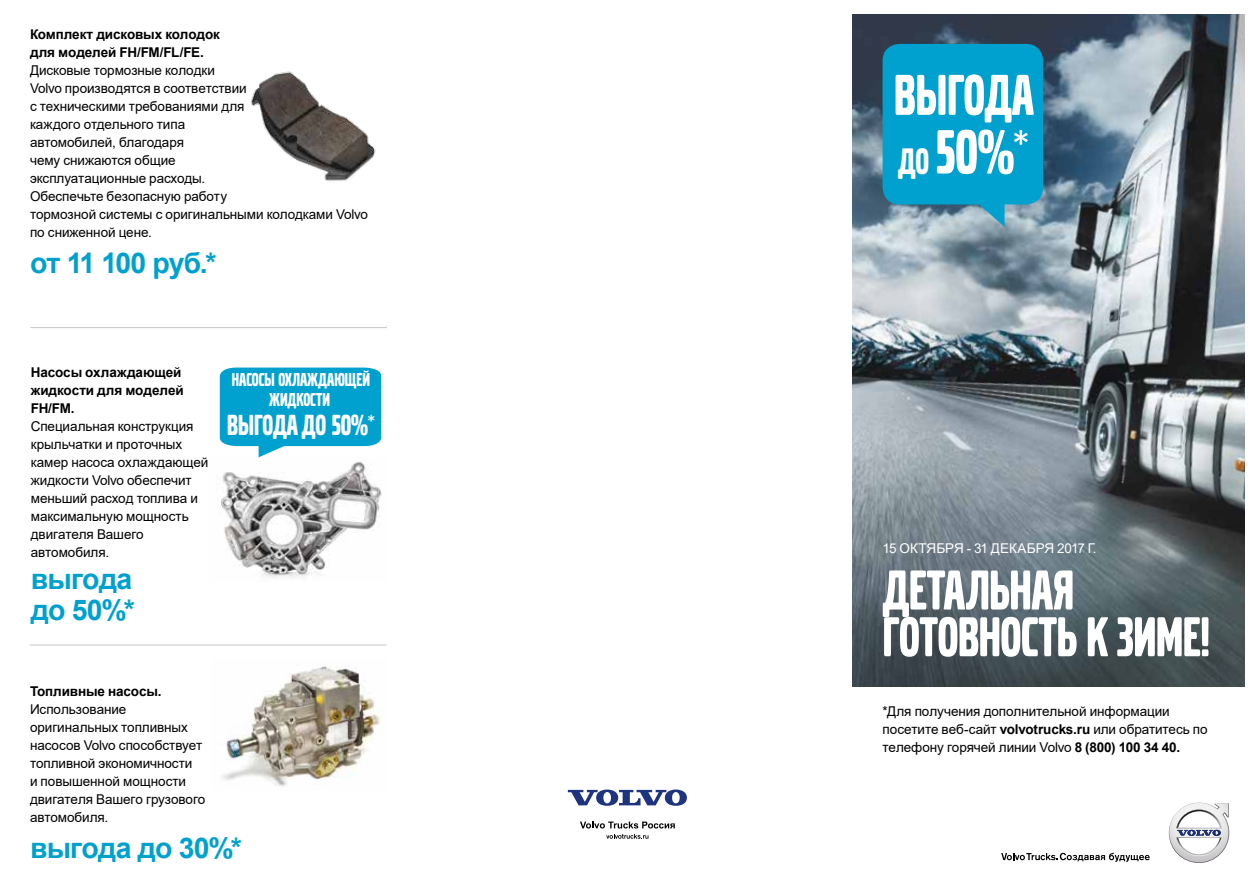
<style>
.page{position:relative;width:1259px;height:893px;background:#fff}
.page>*{position:absolute;margin:0;border:0;box-sizing:border-box;transform-origin:0 0}
.t1{font:65.1px "Volvo Broad Pro";color:#fff}
.t2{font:60px "Volvo Broad Pro";color:#fff}
.t3{font:58.5px/46.8px "Volvo Broad Pro";letter-spacing:-.005em;color:#fff}
.t4{font:30.3px "Volvo Broad Pro";color:#fff}
.t5{font:700 28.5px/31.5px "Arial";letter-spacing:-.03em;color:#00a1ce}
.t6{font:19.5px "Volvo Broad Pro";color:#fff}
.t7{font:13.5px/18px "Arial";letter-spacing:-.005em;color:#000}
.t8{font:700 13.5px/18px "Arial";letter-spacing:-.01em;color:#000}
.t9{font:13.5px "Arial";color:#fff}
.s1{font-size:38.4px}
.s2{font-weight:700}
</style>
<div class="page">
<img style="left:222px;top:666px;width:161px;height:120px">
<img style="left:221px;top:457px;width:161px;height:120px">
<svg style="left:568px;top:789px;width:119px;height:17px"></svg>
<svg style="left:606px;top:834px;width:42px;height:5px"></svg>
<svg style="left:580px;top:821px;width:95px;height:7px"></svg>
<svg style="left:1001px;top:853px;width:148px;height:9px"></svg>
<svg style="left:1168px;top:803px;width:61px;height:60px"></svg>
<img style="left:853px;top:15px;width:391px;height:672px">
<svg style="left:882px;top:44px;width:161px;height:183px;background:#13a0c8"></svg>
<img style="left:251px;top:71px;width:125px;height:110px">
<hr style="left:30px;top:645px;width:356px;height:1px;background:#c6c6c6">
<hr style="left:30px;top:327px;width:357px;height:1px;background:#c6c6c6">
<svg style="left:220px;top:368px;width:161px;height:89px;background:#1eacd3"></svg>
<p class="t8" style="left:30px;top:25px;width:191px">Комплект дисковых колодок для моделей FH/FM/FL/FE.</p>
<p class="t7" style="left:30px;top:61px;width:339px">Дисковые тормозные колодки<br>Volvo производятся в соответствии<br>с техническими требованиями для<br>каждого отдельного типа<br>автомобилей, благодаря<br>чему снижаются общие<br>эксплуатационные расходы.<br>Обеспечьте безопасную работу<br>тормозной системы с оригинальными колодками Volvo по сниженной цене.</p>
<h3 class="t5" style="left:30px;top:248px;width:188px">от 11 100 руб.*</h3>
<p class="t8" style="left:31px;top:363px;width:154px">Насосы охлаждающей жидкости для моделей<br>FH/FM.</p>
<p class="t7" style="left:31px;top:417px;width:179px">Специальная конструкция крыльчатки и проточных камер насоса охлаждающей жидкости Volvo обеспечит меньший расход топлива и максимальную мощность двигателя Вашего автомобиля.</p>
<h3 class="t5" style="left:31px;top:563px;width:106px">выгода до 50%*</h3>
<h3 class="t6" style="left:232px;top:371px;width:140px">НАСОСЫ ОХЛАЖДАЮЩЕЙ</h3>
<h3 class="t6" style="left:269px;top:391px;width:62px">ЖИДКОСТИ</h3>
<h3 class="t4" style="left:227px;top:411px;width:149px">ВЫГОДА ДО 50%*</h3>
<p class="t8" style="left:30px;top:683px;width:133px">Топливные насосы.</p>
<p class="t7" style="left:30px;top:700px;width:177px">Использование оригинальных топливных насосов Volvo способствует топливной экономичности<br>и повышенной мощности двигателя Вашего грузового автомобиля.</p>
<h3 class="t5" style="left:30px;top:833px;width:213px">выгода до 30%*</h3>
<h2 class="t2" style="left:894px;top:67px;width:141px">ВЫГОДА</h2>
<h1 class="t1" style="left:898px;top:122px;width:131px"><span class="s1">ДО</span> 50%*</h1>
<p class="t9" style="left:882px;top:539px;width:215px">15 ОКТЯБРЯ - 31 ДЕКАБРЯ 2017 Г.</p>
<h3 class="t3" style="left:882px;top:568px;width:329px">Детальная готовность к зиме!</h3>
<p class="t7" style="left:882px;top:702px;width:327px">*Для получения дополнительной информации посетите веб-сайт <span class="s2">volvotrucks.ru</span> или обратитесь по телефону горячей линии Volvo <span class="s2">8 (800) 100 34 40.</span></p>
</div>
